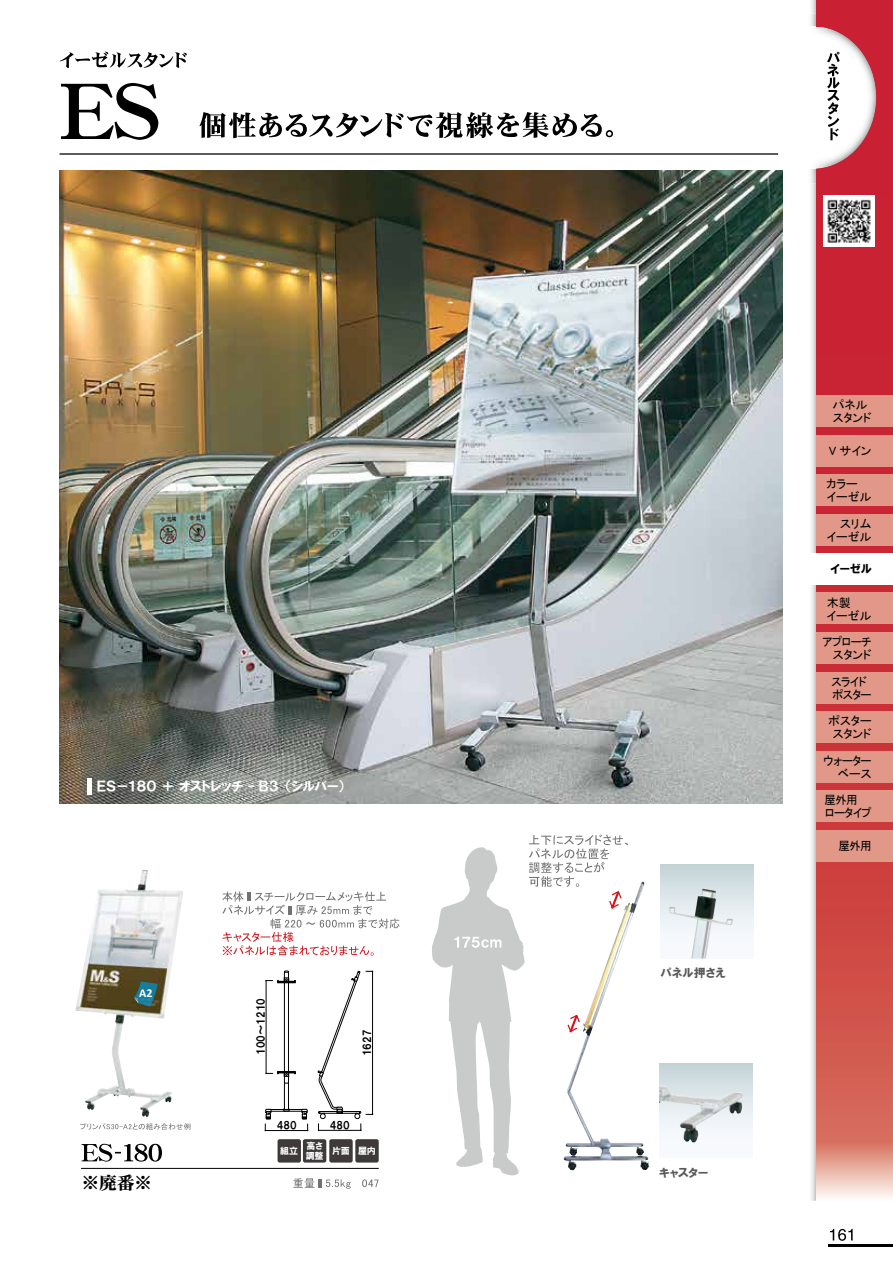
<style>
.page{position:relative;width:893px;height:1263px;background:#fff}
.page>*{position:absolute;margin:0;border:0;box-sizing:border-box;transform-origin:0 0}
.t1{font:18px "DFHS Mincho W9 WIN RKSJ H";color:#000}
.t2{font:13.5px "HGP Soei Kakugothic UB";color:#fff}
.t3{font:12px/12.8px "MS P Gothic";color:#000}
.t4{font:12px/12.8px "MS P Gothic";letter-spacing:-.05em;color:#000;text-align:right;scale:.95 1}
.t5{font:12px "HGP Soei Kakugothic UB";letter-spacing:.005em;color:#595757}
.t6{font:12px "HGP Soei Kakugothic UB";color:#000}
.t7{font:12px "MS P Gothic";color:#000;scale:.95 1}
.t8{font:700 12px "Calibri";color:#fff}
.t9{font:10.5px "HGP Soei Kakugothic UB";color:#000}
.t10{font:9px/9.6px "HGP Soei Kakugothic UB";letter-spacing:-.01em;color:#fff}
</style>
<div class="page">
<img style="left:59px;top:0;width:834px;height:1229px">
<hr style="left:828px;top:1244px;width:65px;height:3px;background:#000">
<svg style="left:830px;top:1229px;width:23px;height:12px"></svg>
<p class="t2" style="left:97px;top:780px;width:248px">ＥＳ－１８０ ＋ オストレッチ - Ｂ３（シルバー）</p>
<p class="t8" style="left:139px;top:984px;width:15px">A2</p>
<p class="t9" style="left:255px;top:1055px;width:58px;rotate:-90deg">100～1210</p>
<p class="t9" style="left:362px;top:1056px;width:28px;rotate:-90deg">1627</p>
<p class="t9" style="left:277px;top:1120px;width:21px">480</p>
<p class="t9" style="left:330px;top:1119px;width:21px">480</p>
<h1 class="t1" style="left:82px;top:1173px;width:72px">※廃番※</h1>
<p class="t10" style="left:306px;top:1141px;width:19px">高さ調整</p>
<p class="t10" style="left:358px;top:1146px;width:19px">屋内</p>
<p class="t10" style="left:280px;top:1146px;width:19px">組立</p>
<p class="t10" style="left:332px;top:1146px;width:19px">片面</p>
<p class="t5" style="left:660px;top:967px;width:67px">パネル押さえ</p>
<p class="t5" style="left:659px;top:1166px;width:50px">キャスター</p>
<p class="t3" style="left:832px;top:399px;width:41px">パネルスタンド</p>
<p class="t3" style="left:829px;top:445px;width:44px">V サイン</p>
<p class="t3" style="left:826px;top:478px;width:47px">カラー<br>イーゼル</p>
<p class="t3" style="left:826px;top:517px;width:47px;text-align:right">スリム<br>イーゼル</p>
<p class="t6" style="left:830px;top:563px;width:43px">イーゼル</p>
<p class="t3" style="left:826px;top:596px;width:47px">木製<br>イーゼル</p>
<p class="t4" style="left:822px;top:636px;width:53px">アプローチスタンド</p>
<p class="t4" style="left:832px;top:675px;width:44px;text-align:left">スライドポスター</p>
<p class="t3" style="left:829px;top:715px;width:44px;text-align:center">ポスタースタンド</p>
<p class="t4" style="left:823px;top:754px;width:52px">ウォーターベース</p>
<p class="t4" style="left:824px;top:794px;width:51px;text-align:left">屋外用　　ロータイプ</p>
<p class="t7" style="left:838px;top:840px;width:36px">屋外用</p>
</div>
